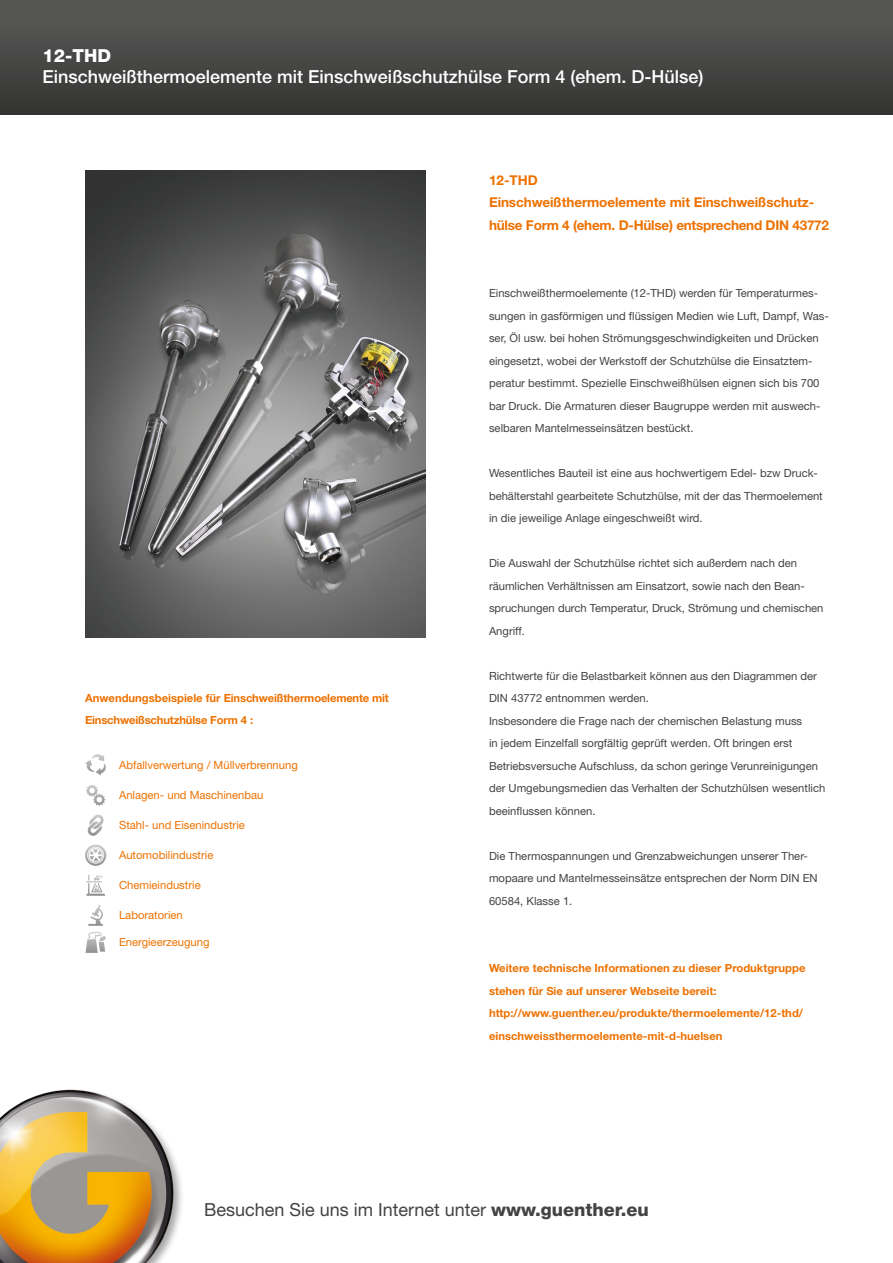
<style>
.page{position:relative;width:893px;height:1263px;background:#fff}
.page>*{position:absolute;margin:0;border:0;box-sizing:border-box;transform-origin:0 0}
.t1{font:500 18px "Helvetica Neue LT Std";color:#fff}
.t2{font:18px "Helvetica Neue LT Std";color:#444343}
.t3{font:800 18px "Helvetica Neue LT Std";color:#fff}
.t4{font:700 13.5px/22.5px "Helvetica Neue LT Std";letter-spacing:-.005em;color:#ee7100}
.t5{font:11.25px/22.5px "Helvetica Neue LT Std";color:#444343}
.t6{font:700 11.25px/22.5px "Helvetica Neue LT Std";color:#ee7100}
.t7{font:11.25px "Helvetica Neue LT Std";color:#ee7100}
.s1{font-weight:800}
</style>
<div class="page">
<div style="left:0;top:1087px;width:185px;height:176px;background:#000;opacity:.35"></div>
<img style="left:0;top:1088px;width:175px;height:175px">
<div style="left:0;top:0;width:893px;height:115px;background:linear-gradient(to bottom,#5a5a59,#353434)"></div>
<img style="left:85px;top:170px;width:340px;height:468px">
<svg style="left:85px;top:754px;width:21px;height:21px"></svg>
<svg style="left:85px;top:844px;width:21px;height:22px"></svg>
<svg style="left:88px;top:814px;width:16px;height:22px"></svg>
<svg style="left:86px;top:784px;width:19px;height:22px"></svg>
<svg style="left:85px;top:932px;width:21px;height:21px"></svg>
<svg style="left:88px;top:904px;width:15px;height:22px"></svg>
<svg style="left:86px;top:874px;width:19px;height:22px"></svg>
<h1 class="t3" style="left:43px;top:44px;width:70px">12-THD</h1>
<h1 class="t1" style="left:43px;top:66px;width:662px">Einschweißthermoelemente mit Einschweißschutzhülse Form 4 (ehem. D-Hülse)</h1>
<p class="t6" style="left:85px;top:686px;width:305px">Anwendungsbeispiele für Einschweißthermoelemente mit<br>Einschweißschutzhülse Form 4 :</p>
<p class="t7" style="left:119px;top:758px;width:180px">Abfallverwertung / Müllverbrennung</p>
<p class="t7" style="left:119px;top:788px;width:146px">Anlagen- und Maschinenbau</p>
<p class="t7" style="left:119px;top:818px;width:127px">Stahl- und Eisenindustrie</p>
<p class="t7" style="left:119px;top:848px;width:96px">Automobilindustrie</p>
<p class="t7" style="left:119px;top:878px;width:83px">Chemieindustrie</p>
<p class="t7" style="left:119px;top:908px;width:65px">Laboratorien</p>
<p class="t7" style="left:119px;top:935px;width:92px">Energieerzeugung</p>
<p class="t4" style="left:489px;top:168px;width:342px">12-THD<br>Einschweißthermoelemente mit Einschweißschutz&shy;hülse Form 4 (ehem. D-Hülse) entsprechend DIN 43772</p>
<p class="t5" style="left:489px;top:282px;width:341px">Einschweißthermoelemente (12-THD) werden für Temperaturmes&shy;sungen in gasförmigen und flüssigen Medien wie Luft, Dampf, Was&shy;ser, Öl usw. bei hohen Strömungsgeschwindigkeiten und Drücken eingesetzt, wobei der Werkstoff der Schutzhülse die Einsatztem&shy;peratur bestimmt. Spezielle Einschweißhülsen eignen sich bis 700 bar Druck. Die Armaturen dieser Baugruppe werden mit auswech&shy;selbaren Mantelmesseinsätzen bestückt.</p>
<p class="t5" style="left:489px;top:462px;width:335px">Wesentliches Bauteil ist eine aus hochwertigem Edel- bzw Druck&shy;behälterstahl gearbeitete Schutzhülse, mit der das Thermoelement in die jeweilige Anlage eingeschweißt wird.</p>
<p class="t5" style="left:489px;top:552px;width:336px">Die Auswahl der Schutzhülse richtet sich außerdem nach den räumlichen Verhältnissen am Einsatzort, sowie nach den Bean&shy;spruchungen durch Temperatur, Druck, Strömung und chemischen Angriff.</p>
<p class="t5" style="left:489px;top:664px;width:338px">Richtwerte für die Belastbarkeit können aus den Diagrammen der DIN 43772 entnommen werden.<br>Insbesondere die Frage nach der chemischen Belastung muss<br>in jedem Einzelfall sorgfältig geprüft werden. Oft bringen erst Betriebsversuche Aufschluss, da schon geringe Verunreinigungen der Umgebungsmedien das Verhalten der Schutzhülsen wesentlich beeinflussen können.</p>
<p class="t5" style="left:489px;top:844px;width:330px">Die Thermospannungen und Grenzabweichungen unserer Ther&shy;mopaare und Mantelmesseinsätze entsprechen der Norm DIN EN<br>60584, Klasse 1.</p>
<p class="t6" style="left:489px;top:957px;width:318px">Weitere technische Informationen zu dieser Produktgruppe stehen für Sie auf unserer Webseite bereit: http://www.guenther.eu/produkte/thermoelemente/12-thd/ einschweissthermoelemente-mit-d-huelsen</p>
<h1 class="t2" style="left:204px;top:1199px;width:446px">Besuchen Sie uns im Internet unter <span class="s1">www.guenther.eu</span></h1>
</div>
